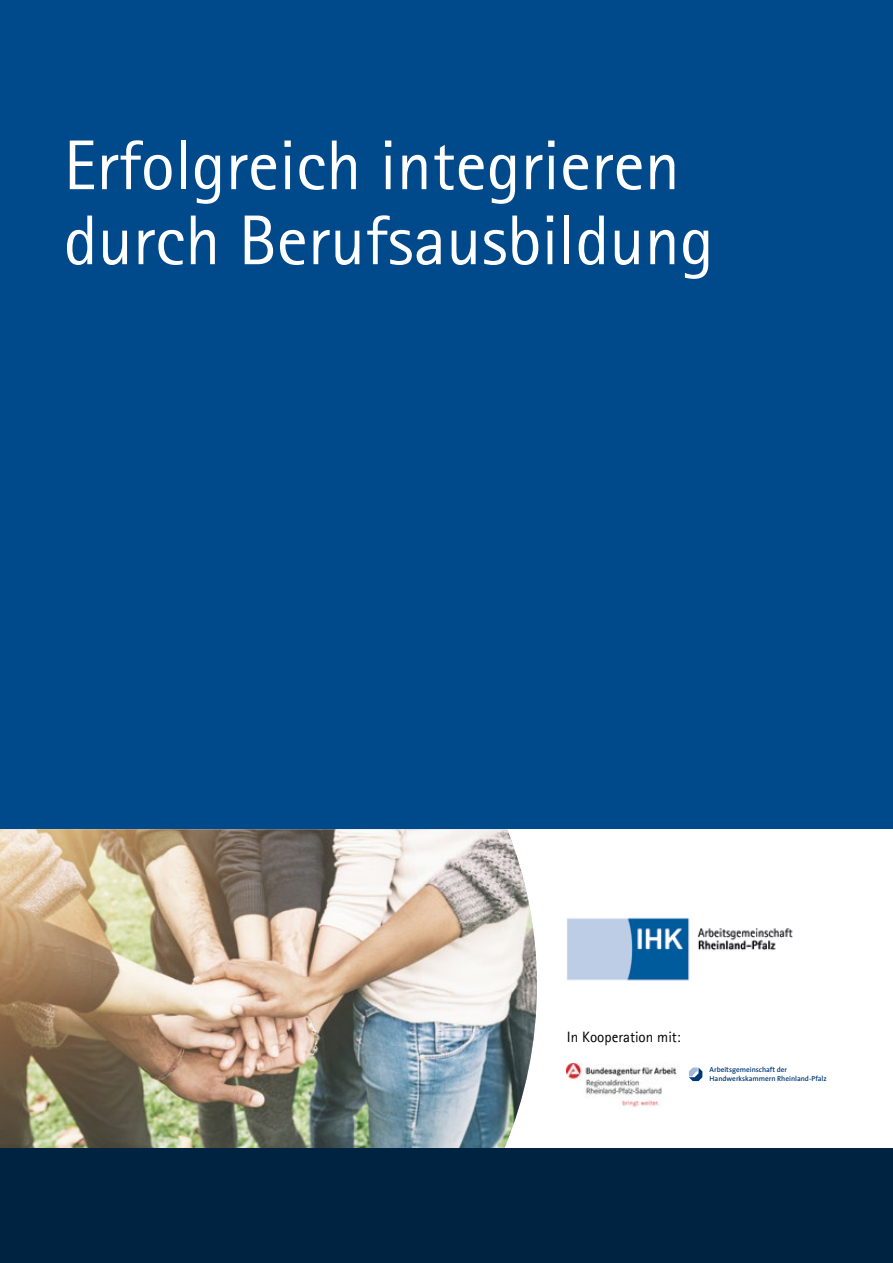
<style>
.page{position:relative;width:893px;height:1263px;background:#fff}
.page>*{position:absolute;margin:0;border:0;box-sizing:border-box;transform-origin:0 0}
.t1{font:70.5px/75px "Agfa Rotis Sans Serif";color:#fff}
.t2{font:15px "Agfa Rotis Sans Serif";color:#000}
.t3{font:600 7.2px/8.7px "The Sans";color:#003978}
</style>
<div class="page">
<div style="left:0;top:0;width:893px;height:829px;background:#00498a"></div>
<img style="left:0;top:829px;width:537px;height:319px">
<div style="left:0;top:1148px;width:893px;height:115px;background:#002341"></div>
<img style="left:567px;top:918px;width:226px;height:63px">
<img style="left:567px;top:1064px;width:110px;height:43px">
<svg style="left:689px;top:1067px;width:13px;height:14px"></svg>
<h1 class="t1" style="left:64px;top:127px;width:652px">Erfolgreich integrieren durch Berufsausbildung</h1>
<h2 class="t2" style="left:567px;top:1028px;width:115px">In Kooperation mit:</h2>
<p class="t3" style="left:710px;top:1066px;width:119px">Arbeitsgemeinschaft der<br>Handwerkskammern Rheinland-Pfalz</p>
</div>
